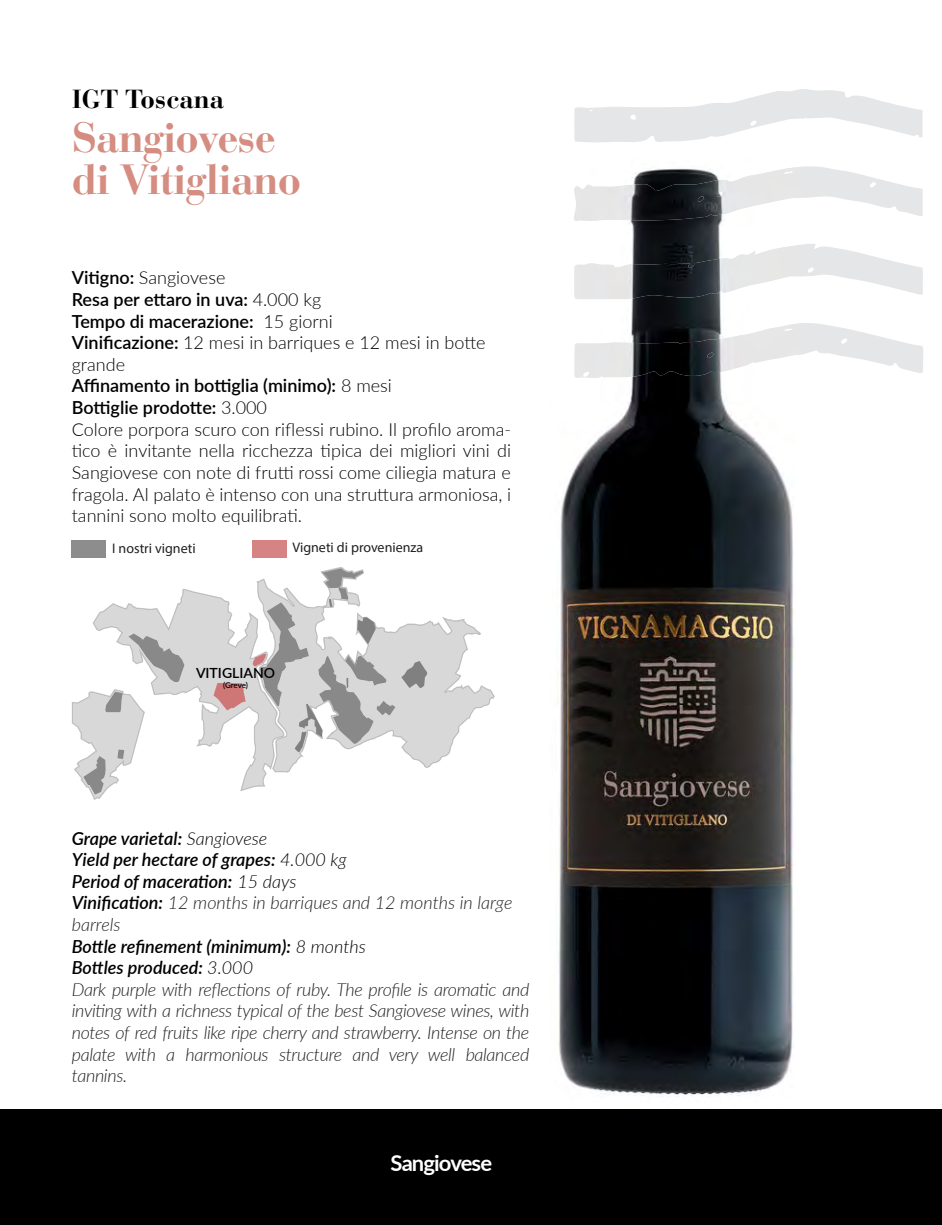
<style>
.page{position:relative;width:942px;height:1225px;background:#fff}
.page>*{position:absolute;margin:0;border:0;box-sizing:border-box;transform-origin:0 0}
.t1{font:700 42px/42px "Bauer Bodoni";letter-spacing:-.03em;color:#d58d81}
.t2{font:700 26px "Bauer Bodoni";color:#000}
.t3{font:700 22px "Lato";letter-spacing:-.04em;color:#fff}
.t4{font:italic 300 18px/21.6px "Lato";letter-spacing:-.02em;color:#231f20}
.t5{font:300 18px/21.6px "Lato";color:#000}
.t6{font:14px "Myriad Pro";color:#231f20}
.t7{font:600 14px "Lato";color:#000}
.t8{font:600 8px "Lato";letter-spacing:-.015em;color:#000}
.s1{font-weight:600}
.s2{font-weight:600;color:#000}
.s3{color:#000}
</style>
<div class="page">
<svg style="left:802px;top:166px;width:120px;height:50px"></svg>
<svg style="left:802px;top:244px;width:120px;height:51px"></svg>
<svg style="left:802px;top:323px;width:121px;height:50px"></svg>
<svg style="left:574px;top:89px;width:348px;height:54px"></svg>
<img style="left:557px;top:166px;width:245px;height:931px">
<img style="left:572px;top:167px;width:230px;height:54px">
<img style="left:574px;top:244px;width:228px;height:55px">
<img style="left:574px;top:323px;width:228px;height:55px">
<svg style="left:72px;top:568px;width:421px;height:232px"></svg>
<div style="left:0;top:1109px;width:941px;height:116px;background:#000"></div>
<div style="left:72px;top:540px;width:34px;height:17px;background:#8d8d8d"></div>
<div style="left:252px;top:540px;width:34px;height:17px;background:#d58483"></div>
<h2 class="t2" style="left:72px;top:83px;width:154px">IGT Toscana</h2>
<h1 class="t1" style="left:72px;top:117px;width:231px">Sangiovese di Vitigliano</h1>
<p class="t5" style="left:72px;top:266px;width:440px"><span class="s1">Vitigno:</span> Sangiovese<br><span class="s1">Resa per ettaro in uva:</span> 4.000 kg<br><span class="s1">Tempo di macerazione:</span> 15 giorni<br><span class="s1">Vinificazione:</span> 12 mesi in barriques e 12 mesi in botte grande<br><span class="s1">Affinamento in bottiglia (minimo):</span> 8 mesi<br><span class="s1">Bottiglie prodotte:</span> 3.000<br>Colore porpora scuro con riflessi rubino. Il profilo aroma&shy;tico è invitante nella ricchezza tipica dei migliori vini di Sangiovese con note di frutti rossi come ciliegia matura e fragola. Al palato è intenso con una struttura armoniosa, i tannini sono molto equilibrati.</p>
<p class="t6" style="left:112px;top:539px;width:85px">I nostri vigneti</p>
<p class="t6" style="left:292px;top:539px;width:132px">Vigneti di provenienza</p>
<p class="t7" style="left:196px;top:662px;width:81px">VITIGLIANO</p>
<p class="t8" style="left:223px;top:679px;width:27px">(Greve)</p>
<p class="t4" style="left:72px;top:826px;width:459px"><span class="s2">Grape varietal:</span> <span class="s3">Sangiovese<br></span><span class="s2">Yield per hectare of grapes:</span> <span class="s3">4.000 kg<br></span><span class="s2">Period of maceration:</span> <span class="s3">15 days<br></span><span class="s2">Vinification:</span> 12 months in barriques and 12 months in large barrels<br><span class="s2">Bottle refinement (minimum):</span> <span class="s3">8 months<br></span><span class="s2">Bottles produced:</span> <span class="s3">3.000<br></span>Dark purple with reflections of ruby. The profile is aromatic and inviting with a richness typical of the best Sangiovese wines, with notes of red fruits like ripe cherry and strawberry. Intense on the palate with a harmonious structure and very well balanced tannins.</p>
<p class="t3" style="left:390px;top:1146px;width:103px">Sangiovese</p>
</div>
